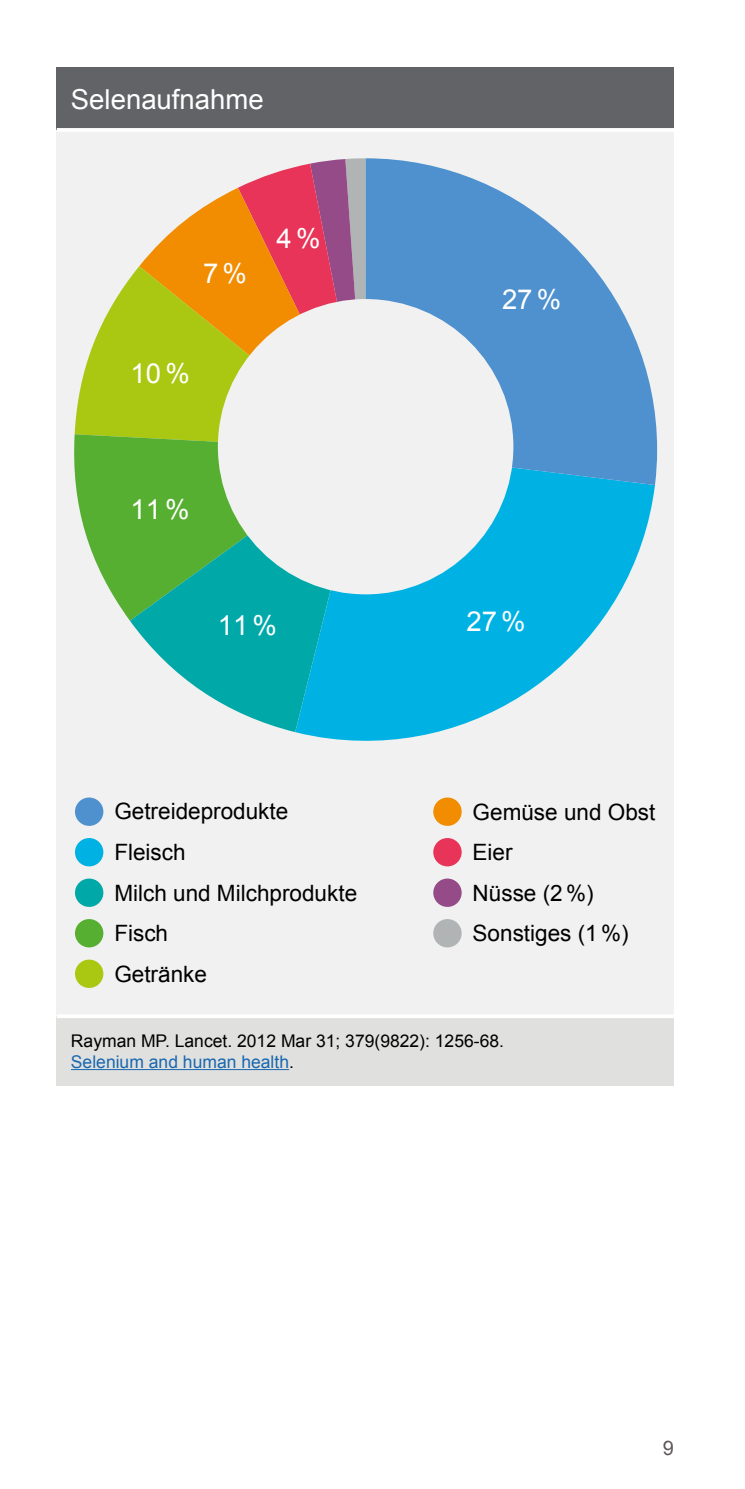
<style>
.page{position:relative;width:745px;height:1489px;background:#fff}
.page>*{position:absolute;margin:0;border:0;box-sizing:border-box;transform-origin:0 0}
.Headline_Balken_11_P{font:27.5px "Arial";color:#fff}
.t1{font:22.5px/40.5px "Arial";color:#000}
.t2{font:20px "Arial";color:#60565a}
.Quelle{font:17.5px/21px "Arial";color:#000}
.s1{color:#1a67b0}
</style>
<div class="page">
<div style="left:57px;top:67px;width:616px;height:63px;background:#626366"></div>
<div style="left:57px;top:130px;width:616px;height:886px;background:#f0f1f0"></div>
<div style="left:57px;top:1016px;width:616px;height:69px;background:#e0e1df"></div>
<hr style="left:57px;top:128px;width:616px;height:4px;background:#fff">
<hr style="left:57px;top:1014px;width:616px;height:4px;background:#fff">
<svg style="left:238px;top:158px;width:127px;height:30px"></svg>
<svg style="left:139px;top:188px;width:226px;height:78px"></svg>
<svg style="left:75px;top:266px;width:290px;height:168px;background:#c5b32e"></svg>
<svg style="left:74px;top:434px;width:144px;height:186px;fill:#56af31"></svg>
<svg style="left:130px;top:449px;width:165px;height:283px"></svg>
<svg style="left:295px;top:485px;width:359px;height:256px;fill:#00b2e4"></svg>
<svg style="left:365px;top:158px;width:291px;height:327px;fill:#4e91ce"></svg>
<div style="left:218px;top:299px;width:295px;height:295px;background:#f0f1f0;border-radius:50%"></div>
<div style="left:75px;top:797px;width:28px;height:28px;background:#4e91ce;border-radius:50%"></div>
<div style="left:75px;top:838px;width:28px;height:28px;background:#00b2e4;border-radius:50%"></div>
<div style="left:75px;top:878px;width:28px;height:28px;background:#00a9a8;border-radius:50%"></div>
<div style="left:75px;top:919px;width:28px;height:28px;background:#56af31;border-radius:50%"></div>
<div style="left:75px;top:959px;width:28px;height:28px;background:#aac811;border-radius:50%"></div>
<div style="left:433px;top:797px;width:28px;height:28px;background:#f28c00;border-radius:50%"></div>
<div style="left:433px;top:838px;width:28px;height:28px;background:#e83458;border-radius:50%"></div>
<div style="left:433px;top:878px;width:28px;height:28px;background:#964b89;border-radius:50%"></div>
<div style="left:433px;top:919px;width:28px;height:28px;background:#b0b4b4;border-radius:50%"></div>
<hr style="left:71px;top:1069px;width:218px;height:1px;background:#1a67b0">
<p class="Headline_Balken_11_P" style="left:71px;top:81px;width:194px">Selenaufnahme</p>
<p class="Headline_Balken_11_P" style="left:203px;top:255px;width:45px">7%</p>
<p class="Headline_Balken_11_P" style="left:276px;top:220px;width:45px">4%</p>
<p class="Headline_Balken_11_P" style="left:130px;top:356px;width:61px">10%</p>
<p class="Headline_Balken_11_P" style="left:130px;top:491px;width:61px">11%</p>
<p class="Headline_Balken_11_P" style="left:218px;top:607px;width:61px">11%</p>
<p class="Headline_Balken_11_P" style="left:501px;top:281px;width:61px">27%</p>
<p class="Headline_Balken_11_P" style="left:466px;top:603px;width:61px">27%</p>
<p class="t1" style="left:114px;top:791px;width:244px">Getreideprodukte<br>Fleisch<br>Milch und Milchprodukte<br>Fisch<br>Getränke</p>
<p class="t1" style="left:472px;top:791px;width:184px">Gemüse und Obst<br>Eier<br>Nüsse (2 %)<br>Sonstiges (1 %)</p>
<p class="Quelle" style="left:71px;top:1030px;width:434px">Rayman MP. Lancet. 2012 Mar 31; 379(9822): 1256-68.<br><span class="s1">Selenium and human health</span>.</p>
<p class="t2" style="left:662px;top:1434px;width:13px">9</p>
</div>
